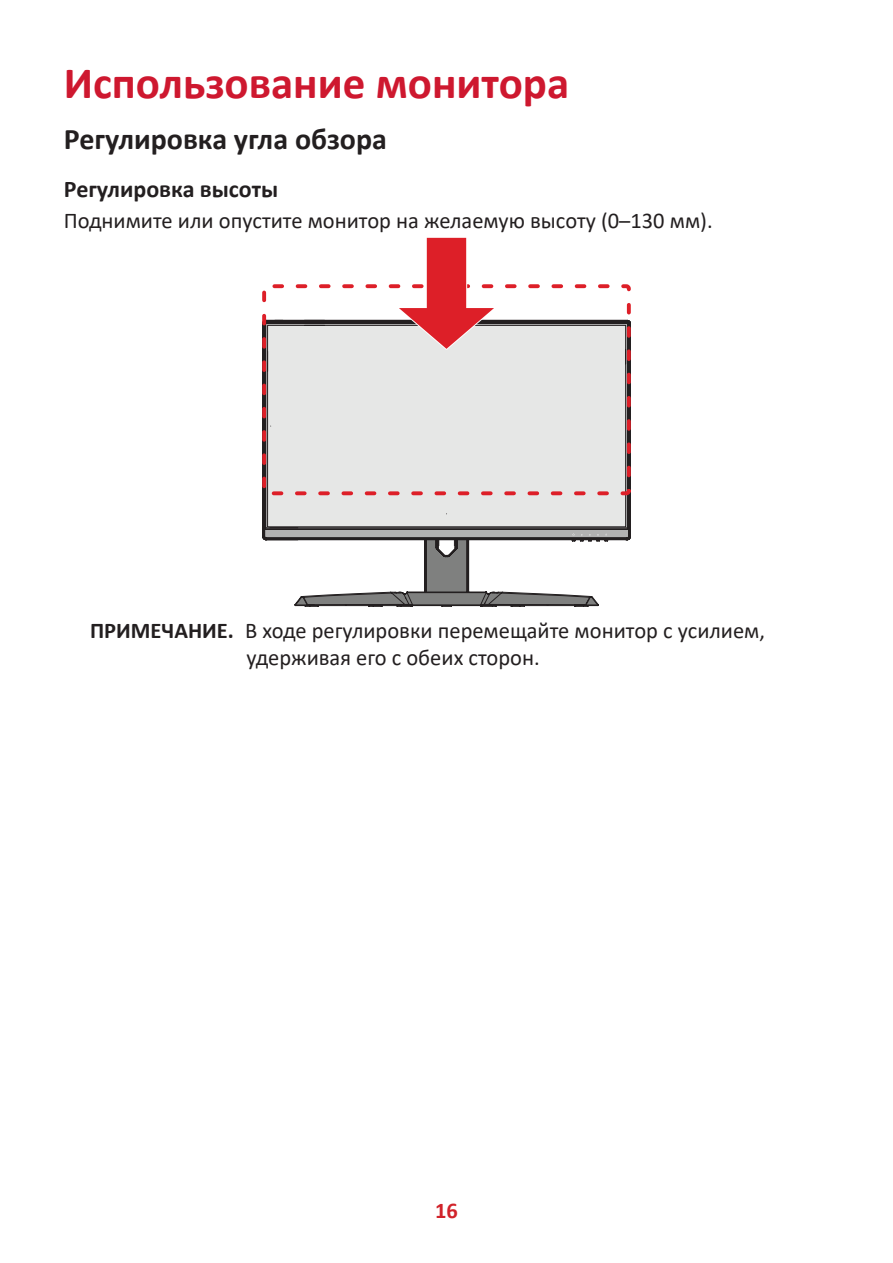
<style>
.page{position:relative;width:893px;height:1263px;background:#fff}
.page>*{position:absolute;margin:0;border:0;box-sizing:border-box;transform-origin:0 0}
.t1{font:700 45px "Calibri";color:#ce182f}
.t2{font:700 30px "Calibri";color:#231f20}
.t3{font:700 24px "Calibri";color:#231f20}
.t4{font:22.5px/27px "Calibri";color:#231f20}
.t5{font:700 22.5px "Calibri";color:#d1232a}
.s1{font-weight:700}
</style>
<div class="page">
<div style="left:262px;top:320px;width:369px;height:222px;background:#e6e7e6"></div>
<svg style="left:605px;top:533px;width:3px;height:8px"></svg>
<div style="left:262px;top:284px;width:369px;height:211px;border:4px dashed #dd1f28;border-radius:2px"></div>
<svg style="left:295px;top:481px;width:304px;height:126px"></svg>
<svg style="left:394px;top:237px;width:105px;height:114px"></svg>
<h1 class="t1" style="left:64px;top:52px;width:507px">Использование монитора</h1>
<h2 class="t2" style="left:64px;top:117px;width:325px">Регулировка угла обзора</h2>
<p class="t3" style="left:64px;top:172px;width:216px">Регулировка высоты</p>
<p class="t4" style="left:64px;top:207px;width:650px">Поднимите или опустите монитор на желаемую высоту (0–130 мм).</p>
<p class="t4" style="left:247px;top:616px;width:520px;text-indent:-156px"><span class="s1">ПРИМЕЧАНИЕ.</span> В ходе регулировки перемещайте монитор с усилием, удерживая его с обеих сторон.</p>
<p class="t5" style="left:435px;top:1194px;width:24px">16</p>
</div>
